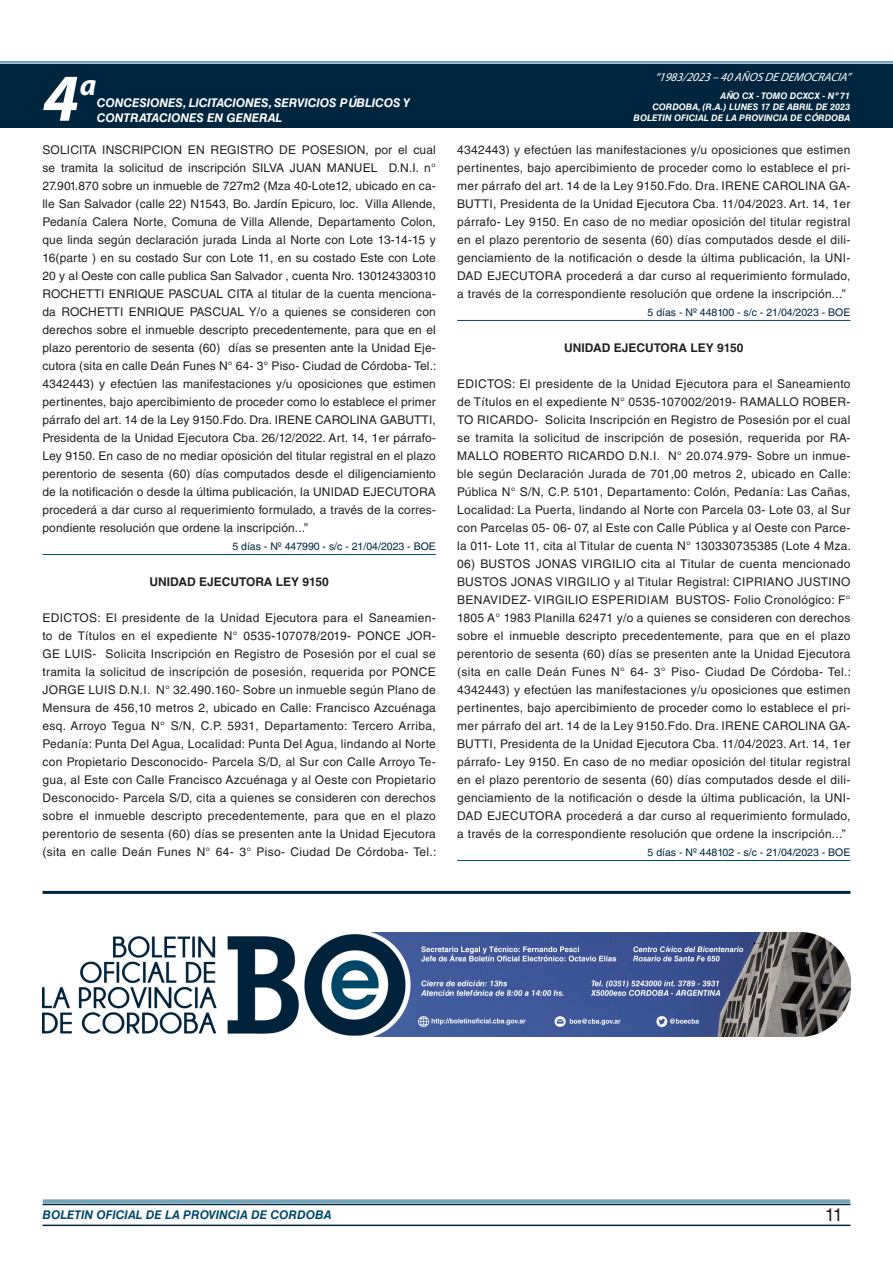
<style>
.page{position:relative;width:893px;height:1263px;background:#fff}
.page>*{position:absolute;margin:0;border:0;box-sizing:border-box;transform-origin:0 0}
.t1{font:italic 700 67.5px "Myriad Pro";color:#fff}
.t2{font:italic 700 30px "Myriad Pro";color:#fff}
.t3{font:18px "Helvetica LT Std";color:#231f20}
.TEXTO_BASE{font:12px/18px "Helvetica LT Std";letter-spacing:.025em;color:#231f20;text-align:justify}
.t4{font:italic 700 12px/14.4px "Helvetica LT Std";color:#fff}
.RESUELVE{font:700 12px "Helvetica LT Std";color:#231f20}
.t5{font:italic 700 12px "Helvetica LT Std";color:#004b6c}
.t6{font:italic 12px "Myriad Pro";color:#fff}
.FECHA_DE_VENCIMIENTO{font:10.5px "Helvetica LT Std";color:#00263f}
.t7{font:italic 700 9px/10.8px "Helvetica LT Std";color:#fff;text-align:right}
</style>
<div class="page">
<div style="left:0;top:61px;width:893px;height:6px;background:#fff;opacity:.75"></div>
<hr style="left:43px;top:1224px;width:807px;height:2px;background:#00263f">
<div style="left:42px;top:1198px;width:809px;height:8px;background:#fff;opacity:.75"></div>
<div style="left:0;top:64px;width:893px;height:64px;background:#00263f"></div>
<hr style="left:43px;top:554px;width:393px;height:1px;background:#004b6c">
<hr style="left:457px;top:320px;width:393px;height:1px;background:#004b6c">
<hr style="left:457px;top:860px;width:393px;height:1px;background:#004b6c">
<hr style="left:43px;top:891px;width:807px;height:3px;background:#00263f">
<img style="left:43px;top:933px;width:807px;height:103px">
<h1 class="t1" style="left:43px;top:54px;width:38px">4</h1>
<h2 class="t2" style="left:80px;top:66px;width:18px">a</h2>
<p class="t4" style="left:97px;top:96px;width:315px">CONCESIONES, LICITACIONES, SERVICIOS PÚBLICOS Y<br>CONTRATACIONES EN GENERAL</p>
<p class="t6" style="left:655px;top:70px;width:197px">“ 1983/2023 – 40 AÑOS DE DEMOCRACIA”</p>
<p class="t7" style="left:652px;top:91px;width:199px">AÑO CX - TOMO DCXCX - Nº 71<br>CORDOBA, (R.A.) LUNES 17 DE ABRIL DE 2023</p>
<p class="t7" style="left:634px;top:112px;width:218px">BOLETIN OFICIAL DE LA PROVINCIA DE CÓRDOBA</p>
<p class="TEXTO_BASE" style="left:43px;top:141px;width:395px">SOLICITA INSCRIPCION EN REGISTRO DE POSESION, por el cual se tramita la solicitud de inscripción SILVA JUAN MANUEL D.N.I. n° 27.901.870 sobre un inmueble de 727m2 (Mza 40-Lote12, ubicado en ca&shy;lle San Salvador (calle 22) N1543, Bo. Jardín Epicuro, loc. Villa Allende, Pedanía Calera Norte, Comuna de Villa Allende, Departamento Colon, que linda según declaración jurada Linda al Norte con Lote 13-14-15 y 16(parte ) en su costado Sur con Lote 11, en su costado Este con Lote 20 y al Oeste con calle publica San Salvador , cuenta Nro. 130124330310<br>ROCHETTI ENRIQUE PASCUAL CITA al titular de la cuenta menciona&shy;da ROCHETTI ENRIQUE PASCUAL Y/o a quienes se consideren con derechos sobre el inmueble descripto precedentemente, para que en el plazo perentorio de sesenta (60) días se presenten ante la Unidad Eje&shy;cutora (sita en calle Deán Funes N° 64- 3° Piso- Ciudad de Córdoba- Tel.:<br>4342443) y efectúen las manifestaciones y/u oposiciones que estimen pertinentes, bajo apercibimiento de proceder como lo establece el primer párrafo del art. 14 de la Ley 9150.Fdo. Dra. IRENE CAROLINA GABUTTI, Presidenta de la Unidad Ejecutora Cba. 26/12/2022. Art. 14, 1er párrafo-Ley 9150. En caso de no mediar oposición del titular registral en el plazo perentorio de sesenta (60) días computados desde el diligenciamiento de la notificación o desde la última publicación, la UNIDAD EJECUTORA procederá a dar curso al requerimiento formulado, a través de la corres&shy;pondiente resolución que ordene la inscripción...”</p>
<p class="FECHA_DE_VENCIMIENTO" style="left:232px;top:540px;width:205px">5 días - Nº 447990 - s/c - 21/04/2023 - BOE</p>
<p class="RESUELVE" style="left:150px;top:574px;width:181px">UNIDAD EJECUTORA LEY 9150</p>
<p class="TEXTO_BASE" style="left:43px;top:609px;width:395px">EDICTOS: El presidente de la Unidad Ejecutora para el Saneamien&shy;to de Títulos en el expediente N° 0535-107078/2019- PONCE JOR-GE LUIS- Solicita Inscripción en Registro de Posesión por el cual se tramita la solicitud de inscripción de posesión, requerida por PONCE JORGE LUIS D.N.I. N° 32.490.160- Sobre un inmueble según Plano de Mensura de 456,10 metros 2, ubicado en Calle: Francisco Azcuénaga esq. Arroyo Tegua N° S/N, C.P. 5931, Departamento: Tercero Arriba, Pedanía: Punta Del Agua, Localidad: Punta Del Agua, lindando al Norte con Propietario Desconocido- Parcela S/D, al Sur con Calle Arroyo Te&shy;gua, al Este con Calle Francisco Azcuénaga y al Oeste con Propietario Desconocido- Parcela S/D, cita a quienes se consideren con derechos sobre el inmueble descripto precedentemente, para que en el plazo perentorio de sesenta (60) días se presenten ante la Unidad Ejecutora (sita en calle Deán Funes N° 64- 3° Piso- Ciudad De Córdoba- Tel.:</p>
<p class="TEXTO_BASE" style="left:457px;top:141px;width:395px">4342443) y efectúen las manifestaciones y/u oposiciones que estimen pertinentes, bajo apercibimiento de proceder como lo establece el pri&shy;mer párrafo del art. 14 de la Ley 9150.Fdo. Dra. IRENE CAROLINA GA-BUTTI, Presidenta de la Unidad Ejecutora Cba. 11/04/2023. Art. 14, 1er párrafo- Ley 9150. En caso de no mediar oposición del titular registral en el plazo perentorio de sesenta (60) días computados desde el dili&shy;genciamiento de la notificación o desde la última publicación, la UNI-DAD EJECUTORA procederá a dar curso al requerimiento formulado, a través de la correspondiente resolución que ordene la inscripción...”</p>
<p class="FECHA_DE_VENCIMIENTO" style="left:648px;top:306px;width:204px">5 días - Nº 448100 - s/c - 21/04/2023 - BOE</p>
<p class="RESUELVE" style="left:564px;top:340px;width:181px">UNIDAD EJECUTORA LEY 9150</p>
<p class="TEXTO_BASE" style="left:457px;top:375px;width:395px">EDICTOS: El presidente de la Unidad Ejecutora para el Saneamiento de Títulos en el expediente N° 0535-107002/2019- RAMALLO ROBER-TO RICARDO- Solicita Inscripción en Registro de Posesión por el cual se tramita la solicitud de inscripción de posesión, requerida por RA-MALLO ROBERTO RICARDO D.N.I. N° 20.074.979- Sobre un inmue&shy;ble según Declaración Jurada de 701,00 metros 2, ubicado en Calle:<br>Pública N° S/N, C.P. 5101, Departamento: Colón, Pedanía: Las Cañas, Localidad: La Puerta, lindando al Norte con Parcela 03- Lote 03, al Sur con Parcelas 05- 06- 07, al Este con Calle Pública y al Oeste con Parce&shy;la 011- Lote 11, cita al Titular de cuenta N° 130330735385 (Lote 4 Mza.</p>
<p class="TEXTO_BASE" style="left:457px;top:555px;width:395px">06) BUSTOS JONAS VIRGILIO cita al Titular de cuenta mencionado BUSTOS JONAS VIRGILIO y al Titular Registral: CIPRIANO JUSTINO BENAVIDEZ- VIRGILIO ESPERIDIAM BUSTOS- Folio Cronológico: F° 1805 A° 1983 Planilla 62471 y/o a quienes se consideren con derechos sobre el inmueble descripto precedentemente, para que en el plazo perentorio de sesenta (60) días se presenten ante la Unidad Ejecutora (sita en calle Deán Funes N° 64- 3° Piso- Ciudad De Córdoba- Tel.:<br>4342443) y efectúen las manifestaciones y/u oposiciones que estimen pertinentes, bajo apercibimiento de proceder como lo establece el pri&shy;mer párrafo del art. 14 de la Ley 9150.Fdo. Dra. IRENE CAROLINA GA-BUTTI, Presidenta de la Unidad Ejecutora Cba. 11/04/2023. Art. 14, 1er párrafo- Ley 9150. En caso de no mediar oposición del titular registral en el plazo perentorio de sesenta (60) días computados desde el dili&shy;genciamiento de la notificación o desde la última publicación, la UNI-DAD EJECUTORA procederá a dar curso al requerimiento formulado, a través de la correspondiente resolución que ordene la inscripción...”</p>
<p class="FECHA_DE_VENCIMIENTO" style="left:648px;top:846px;width:204px">5 días - Nº 448102 - s/c - 21/04/2023 - BOE</p>
<p class="t5" style="left:43px;top:1208px;width:290px">BOLETIN OFICIAL DE LA PROVINCIA DE CORDOBA</p>
<h3 class="t3" style="left:825px;top:1204px;width:19px">11</h3>
</div>
